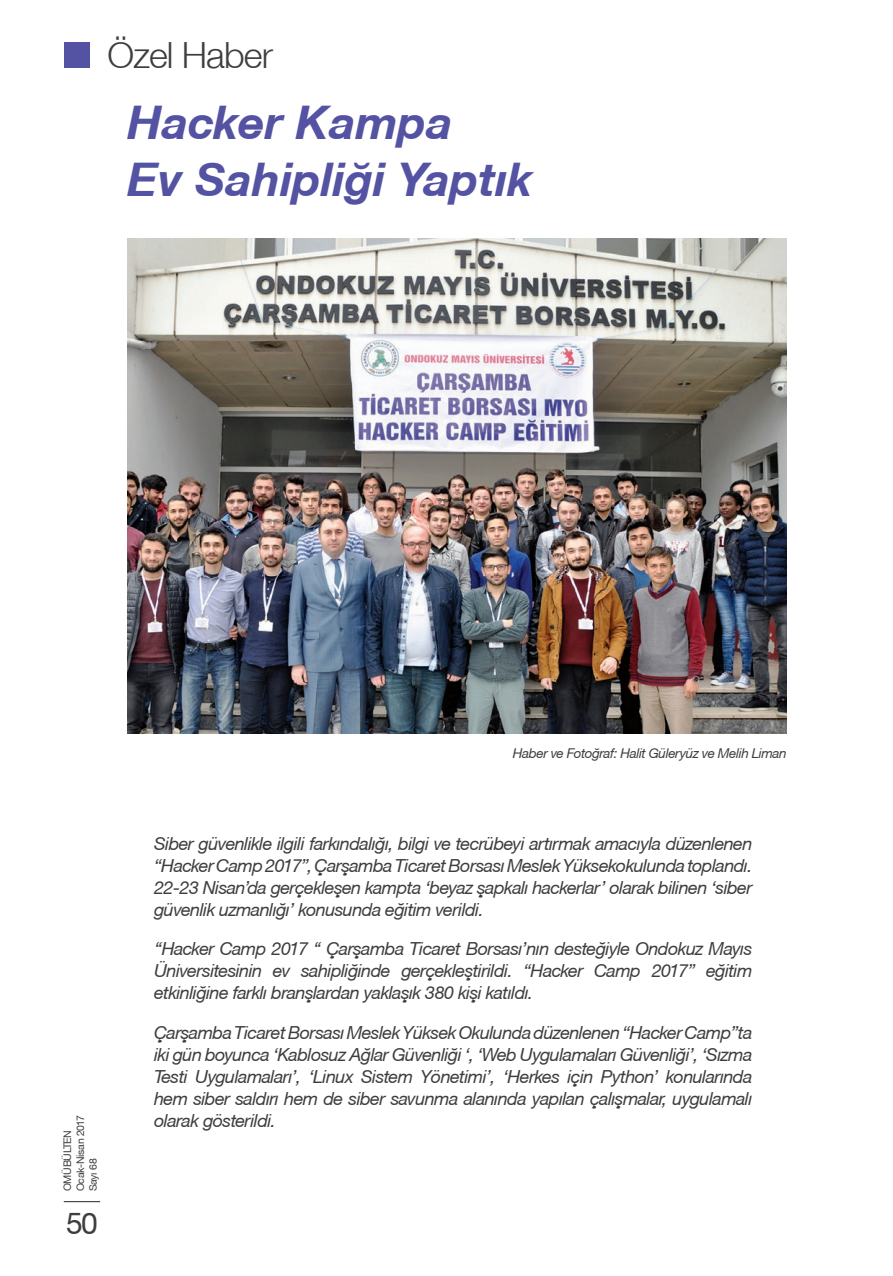
<style>
.page{position:relative;width:893px;height:1276px;background:#fff}
.page>*{position:absolute;margin:0;border:0;box-sizing:border-box;transform-origin:0 0}
.t1{font:italic 700 46.35px/57px "Helvetica Neue CE";color:#5452a2}
.t2{font:300 36px "Helvetica Neue LT";letter-spacing:-.025em;color:#3e3e3f}
.t3{font:30px "Helvetica Neue CE";color:#3e3e3f}
.t4{font:italic 18px/22px "Helvetica Neue CE";letter-spacing:-.03em;color:#3e3e3f;text-align:justify}
.t5{font:italic 13.5px "Helvetica Neue CE";letter-spacing:-.03em;color:#3e3e3f}
.t6{font:10.5px/12.8px "Helvetica Neue CE";letter-spacing:-.03em;color:#3e3e3f}
</style>
<div class="page">
<hr style="left:64px;top:1201px;width:36px;height:1px;background:#3e3e3f">
<div style="left:64px;top:43px;width:26px;height:25px;background:#5452a2"></div>
<img style="left:128px;top:238px;width:659px;height:495px">
<h2 class="t2" style="left:108px;top:33px;width:167px">Özel Haber</h2>
<h1 class="t1" style="left:128px;top:95px;width:407px">Hacker Kampa<br>Ev Sahipliği Yaptık</h1>
<p class="t6" style="left:61px;top:1191px;width:77px;rotate:-90deg">OMÜBÜLTEN<br>Ocak-Nisan 2017<br>Sayı 68</p>
<h3 class="t3" style="left:66px;top:1204px;width:33px">50</h3>
<p class="t5" style="left:513px;top:745px;width:275px">Haber ve Fotoğraf: Halit Güleryüz ve Melih Liman</p>
<p class="t4" style="left:154px;top:832px;width:600px">Siber güvenlikle ilgili farkındalığı, bilgi ve tecrübeyi artırmak amacıyla düzenlenen “Hacker Camp 2017”, Çarşamba Ticaret Borsası Meslek Yüksekokulunda toplandı.<br>22-23 Nisan’da gerçekleşen kampta ‘beyaz şapkalı hackerlar’ olarak bilinen ‘siber güvenlik uzmanlığı’ konusunda eğitim verildi.</p>
<p class="t4" style="left:154px;top:938px;width:600px">‘‘Hacker Camp 2017 ‘‘ Çarşamba Ticaret Borsası’nın desteğiyle Ondokuz Mayıs Üniversitesinin ev sahipliğinde gerçekleştirildi. “Hacker Camp 2017” eğitim etkinliğine farklı branşlardan yaklaşık 380 kişi katıldı.</p>
<p class="t4" style="left:154px;top:1021px;width:600px">Çarşamba Ticaret Borsası Meslek Yüksek Okulunda düzenlenen “Hacker Camp”ta iki gün boyunca ‘Kablosuz Ağlar Güvenliği ‘, ‘Web Uygulamaları Güvenliği’, ‘Sızma Testi Uygulamaları’, ‘Linux Sistem Yönetimi’, ‘Herkes için Python’ konularında hem siber saldırı hem de siber savunma alanında yapılan çalışmalar, uygulamalı olarak gösterildi.</p>
</div>
